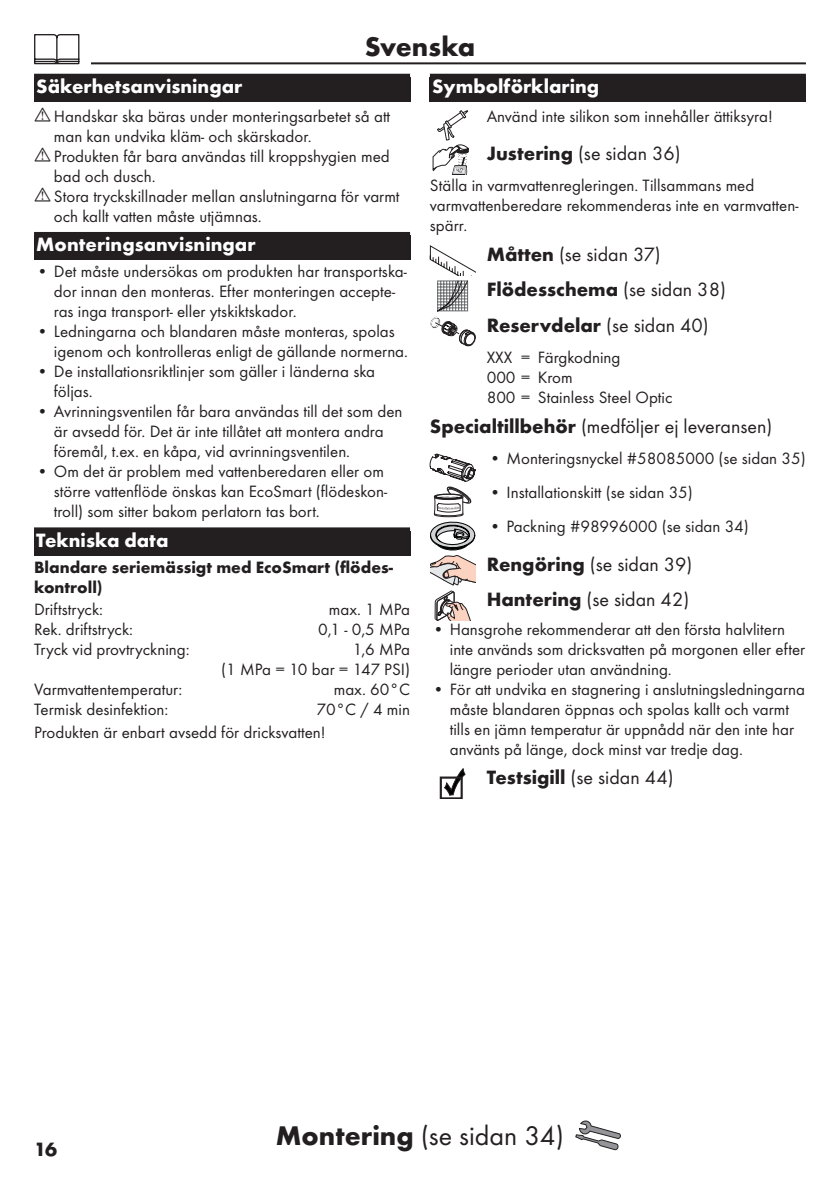
<style>
.page{position:relative;width:840px;height:1191px;background:#fff}
.page>*{position:absolute;margin:0;border:0;box-sizing:border-box;transform-origin:0 0}
.Montage_mit_Symbol_SV{font:28px "Futura TOT Boo";color:#231f20}
.Sprache_Rahmenwechsel_SV{font:700 28px "Futura TOT";letter-spacing:-.01em;color:#231f20}
.Ueberschrift_Grafik_SV{font:20px "Futura TOT Boo";color:#231f20}
.Ueberschrift_SV{font:700 20px "Futura TOT";color:#fff}
.Ueberschrift_Grafik_SV-2{font:700 20px "Futura TOT";color:#231f20}
.Ueberschrift_Grafik__folgeText_SV{font:20px "Futura TOT Boo";color:#231f20}
.Ueberschrift_nach_Grafik_SV{font:20px "Futura TOT Boo";color:#231f20}
.Ueberschrift___SV{font:700 20px "Futura TOT";color:#fff}
.Normaltext_nach_Grafik_SV{font:17px/20px "Futura TOT Boo";color:#231f20}
.Techn__Daten_SV{font:17px/20px "Futura TOT Boo";color:#231f20;text-align:right}
.Hinweis_SV{font:700 17px/20px "Futura TOT";color:#231f20}
.Farbe_SV{font:17px "Futura TOT Boo";color:#231f20}
.Normaltext_Grafik_SV{font:17px "Futura TOT Boo";color:#231f20}
.Normaltext_SV{font:17px "Futura TOT Boo";color:#231f20}
.s1{font-family:"Futura TOT";font-weight:700}
.s2{font-family:"Futura TOT Boo";font-weight:400}
</style>
<div class="page">
<hr style="left:34px;top:62px;width:771px;height:2px;background:#231f20">
<div style="left:23px;top:34px;width:68px;height:34px;background:#fff"></div>
<svg style="left:34px;top:34px;width:45px;height:30px"></svg>
<svg style="left:575px;top:1120px;width:45px;height:30px"></svg>
<div style="left:34px;top:74px;width:376px;height:28px;background:#231f20"></div>
<div style="left:34px;top:232px;width:376px;height:28px;background:#231f20"></div>
<div style="left:34px;top:527px;width:376px;height:28px;background:#231f20"></div>
<div style="left:429px;top:74px;width:376px;height:28px;background:#231f20"></div>
<svg style="left:432px;top:110px;width:36px;height:65px"></svg>
<svg style="left:429px;top:245px;width:46px;height:101px"></svg>
<svg style="left:429px;top:453px;width:46px;height:132px"></svg>
<svg style="left:434px;top:591px;width:36px;height:29px"></svg>
<svg style="left:440px;top:768px;width:25px;height:31px"></svg>
<p class="Sprache_Rahmenwechsel_SV" style="left:364px;top:29px;width:112px">Svenska</p>
<p class="Ueberschrift___SV" style="left:36px;top:74px;width:207px">Säkerhetsanvisningar</p>
<p class="Normaltext_nach_Grafik_SV" style="left:54px;top:106px;width:337px">Handskar ska bäras under monteringsarbetet så att man kan undvika kläm- och skärskador.</p>
<p class="Normaltext_nach_Grafik_SV" style="left:54px;top:146px;width:337px">Produkten får bara användas till kroppshygien med bad och dusch.</p>
<p class="Normaltext_nach_Grafik_SV" style="left:54px;top:186px;width:347px">Stora tryckskillnader mellan anslutningarna för varmt och kallt vatten måste utjämnas.</p>
<p class="Ueberschrift_SV" style="left:36px;top:232px;width:221px">Monteringsanvisningar</p>
<p class="Normaltext_nach_Grafik_SV" style="left:54px;top:261px;width:354px;text-indent:-17px">• Det måste undersökas om produkten har transportska&shy;dor innan den monteras. Efter monteringen accepte&shy;ras inga transport- eller ytskiktskador.</p>
<p class="Normaltext_nach_Grafik_SV" style="left:54px;top:321px;width:355px;text-indent:-17px">• Ledningarna och blandaren måste monteras, spolas igenom och kontrolleras enligt de gällande normerna.</p>
<p class="Normaltext_nach_Grafik_SV" style="left:54px;top:361px;width:322px;text-indent:-17px">• De installationsriktlinjer som gäller i länderna ska följas.</p>
<p class="Normaltext_nach_Grafik_SV" style="left:54px;top:401px;width:350px;text-indent:-17px">• Avrinningsventilen får bara användas till det som den är avsedd för. Det är inte tillåtet att montera andra föremål, t.ex. en kåpa, vid avrinningsventilen.</p>
<p class="Normaltext_nach_Grafik_SV" style="left:54px;top:461px;width:334px;text-indent:-17px">• Om det är problem med vattenberedaren eller om större vattenflöde önskas kan EcoSmart (flödeskon&shy;troll) som sitter bakom perlatorn tas bort.</p>
<p class="Ueberschrift_SV" style="left:36px;top:528px;width:134px">Tekniska data</p>
<p class="Hinweis_SV" style="left:34px;top:556px;width:360px">Blandare seriemässigt med EcoSmart (flödes&shy;kontroll)</p>
<p class="Techn__Daten_SV" style="left:34px;top:599px;width:70px">Driftstryck:</p>
<p class="Techn__Daten_SV" style="left:329px;top:599px;width:83px">max. 1 MPa</p>
<p class="Techn__Daten_SV" style="left:34px;top:619px;width:100px">Rek. driftstryck:</p>
<p class="Techn__Daten_SV" style="left:318px;top:619px;width:93px">0,1 - 0,5 MPa</p>
<p class="Techn__Daten_SV" style="left:34px;top:639px;width:157px">Tryck vid provtryckning:</p>
<p class="Techn__Daten_SV" style="left:221px;top:639px;width:190px">1,6 MPa<br>(1 MPa = 10 bar = 147 PSI)</p>
<p class="Techn__Daten_SV" style="left:34px;top:679px;width:150px">Varmvattentemperatur:</p>
<p class="Techn__Daten_SV" style="left:333px;top:679px;width:78px">max. 60°C</p>
<p class="Techn__Daten_SV" style="left:34px;top:699px;width:136px">Termisk desinfektion:</p>
<p class="Techn__Daten_SV" style="left:316px;top:699px;width:95px">70°C / 4 min</p>
<p class="Normaltext_SV" style="left:34px;top:722px;width:293px">Produkten är enbart avsedd för dricksvatten!</p>
<p class="Ueberschrift_SV" style="left:432px;top:74px;width:168px">Symbolförklaring</p>
<p class="Normaltext_Grafik_SV" style="left:486px;top:106px;width:287px">Använd inte silikon som innehåller ättiksyra!</p>
<p class="Ueberschrift_Grafik__folgeText_SV" style="left:486px;top:141px;width:195px"><span class="s1">Justering</span> (se sidan 36)</p>
<p class="Normaltext_nach_Grafik_SV" style="left:429px;top:175px;width:370px">Ställa in varmvattenregleringen. Tillsammans med varmvattenberedare rekommenderas inte en varmvatten&shy;spärr.</p>
<p class="Ueberschrift_Grafik_SV" style="left:486px;top:242px;width:175px"><span class="s1">Måtten</span> (se sidan 37)</p>
<p class="Ueberschrift_Grafik_SV-2" style="left:486px;top:277px;width:240px">Flödesschema <span class="s2">(se sidan 38)</span></p>
<p class="Ueberschrift_Grafik_SV-2" style="left:486px;top:312px;width:223px">Reservdelar <span class="s2">(se sidan 40)</span></p>
<p class="Farbe_SV" style="left:486px;top:347px;width:135px">XXX = Färgkodning</p>
<p class="Farbe_SV" style="left:486px;top:367px;width:87px">000 = Krom</p>
<p class="Farbe_SV" style="left:486px;top:387px;width:187px">800 = Stainless Steel Optic</p>
<p class="Ueberschrift_nach_Grafik_SV" style="left:429px;top:414px;width:343px"><span class="s1">Specialtillbehör</span> (medföljer ej leveransen)</p>
<p class="Normaltext_nach_Grafik_SV" style="left:489px;top:448px;width:317px">• Monteringsnyckel #58085000 (se sidan 35)</p>
<p class="Normaltext_nach_Grafik_SV" style="left:489px;top:482px;width:205px">• Installationskitt (se sidan 35)</p>
<p class="Normaltext_nach_Grafik_SV" style="left:489px;top:516px;width:261px">• Packning #98996000 (se sidan 34)</p>
<p class="Ueberschrift_Grafik_SV" style="left:486px;top:552px;width:207px"><span class="s1">Rengöring</span> (se sidan 39)</p>
<p class="Ueberschrift_Grafik__folgeText_SV" style="left:486px;top:587px;width:204px"><span class="s1">Hantering</span> (se sidan 42)</p>
<p class="Normaltext_nach_Grafik_SV" style="left:449px;top:618px;width:357px;text-indent:-17px">• Hansgrohe rekommenderar att den första halvlitern inte används som dricksvatten på morgonen eller efter längre perioder utan användning.</p>
<p class="Normaltext_nach_Grafik_SV" style="left:449px;top:678px;width:356px;text-indent:-17px">• För att undvika en stagnering i anslutningsledningarna måste blandaren öppnas och spolas kallt och varmt tills en jämn temperatur är uppnådd när den inte har använts på länge, dock minst var tredje dag.</p>
<p class="Ueberschrift_Grafik_SV" style="left:486px;top:765px;width:188px"><span class="s1">Testsigill</span> (se sidan 44)</p>
<p class="Ueberschrift_Grafik_SV-2" style="left:34px;top:1136px;width:25px">16</p>
<p class="Montage_mit_Symbol_SV" style="left:276px;top:1119px;width:289px"><span class="s1">Montering</span> (se sidan 34)</p>
</div>
